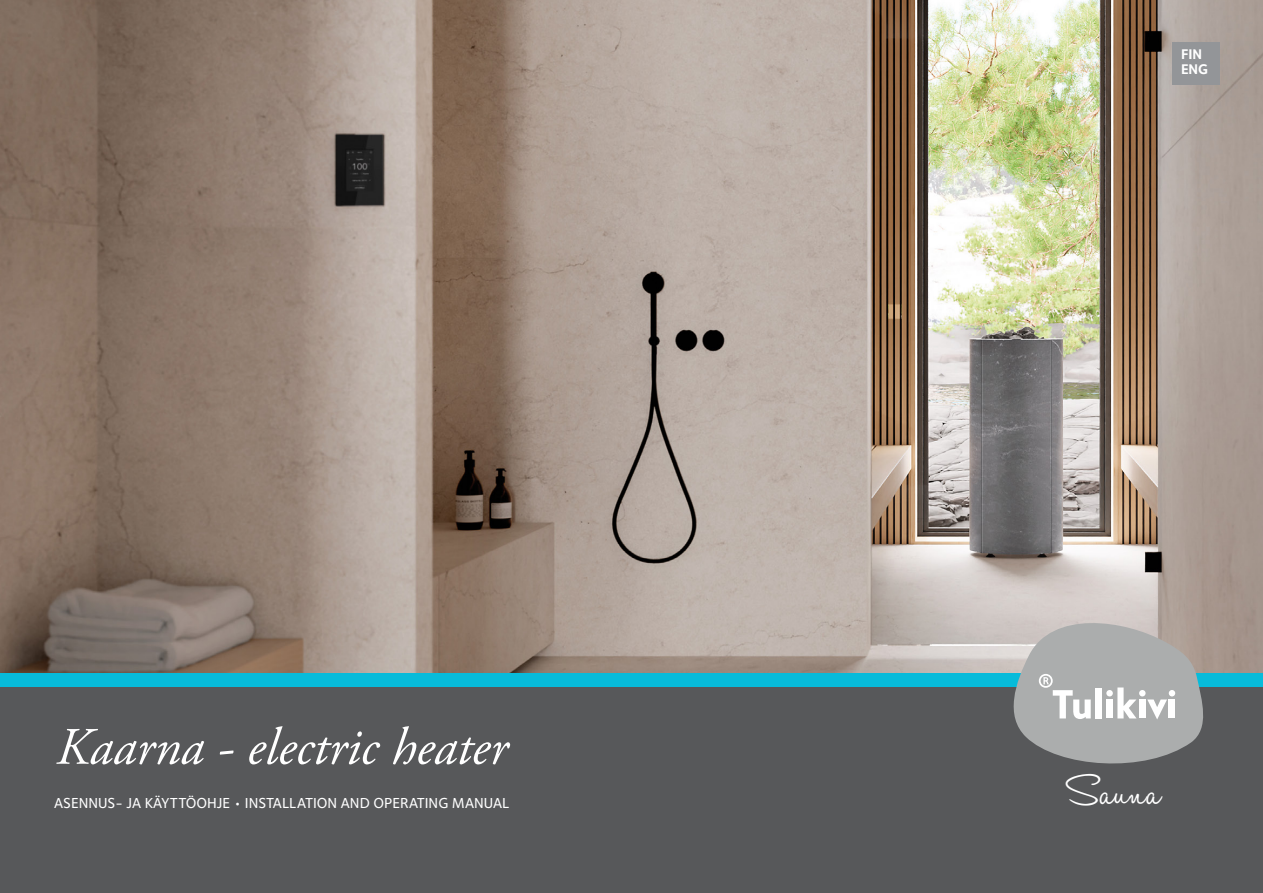
<style>
.page{position:relative;width:1263px;height:893px;background:#fff}
.page>*{position:absolute;margin:0;border:0;box-sizing:border-box;transform-origin:0 0}
.t1{font:italic 52.5px "Adobe Garamond Pro";letter-spacing:-.005em;color:#fff}
.t2{font:48px "Halo Handletter";letter-spacing:.01em;color:#fff}
.t3{font:500 15px "Foundry Sterling OT2";color:#fff}
.t4{font:700 14.4px/15px "Foundry Sterling";color:#fff}
</style>
<div class="page">
<img style="left:0;top:0;width:1263px;height:673px">
<div style="left:1172px;top:43px;width:47px;height:42px;background:#939598"></div>
<div style="left:0;top:686px;width:1263px;height:207px;background:#57585a"></div>
<div style="left:0;top:673px;width:1263px;height:13px;background:#07bbda"></div>
<svg style="left:1004px;top:610px;width:205px;height:154px;background:#aaabab"></svg>
<h1 class="t1" style="left:56px;top:716px;width:453px">Kaarna - electric heater</h1>
<p class="t3" style="left:54px;top:792px;width:457px">ASENNUS- JA KÄYTTÖOHJE • INSTALLATION AND OPERATING MANUAL</p>
<p class="t4" style="left:1181px;top:47px;width:29px">FIN<br>ENG</p>
<h2 class="t2" style="left:1067px;top:766px;width:95px">Sauna</h2>
</div>
